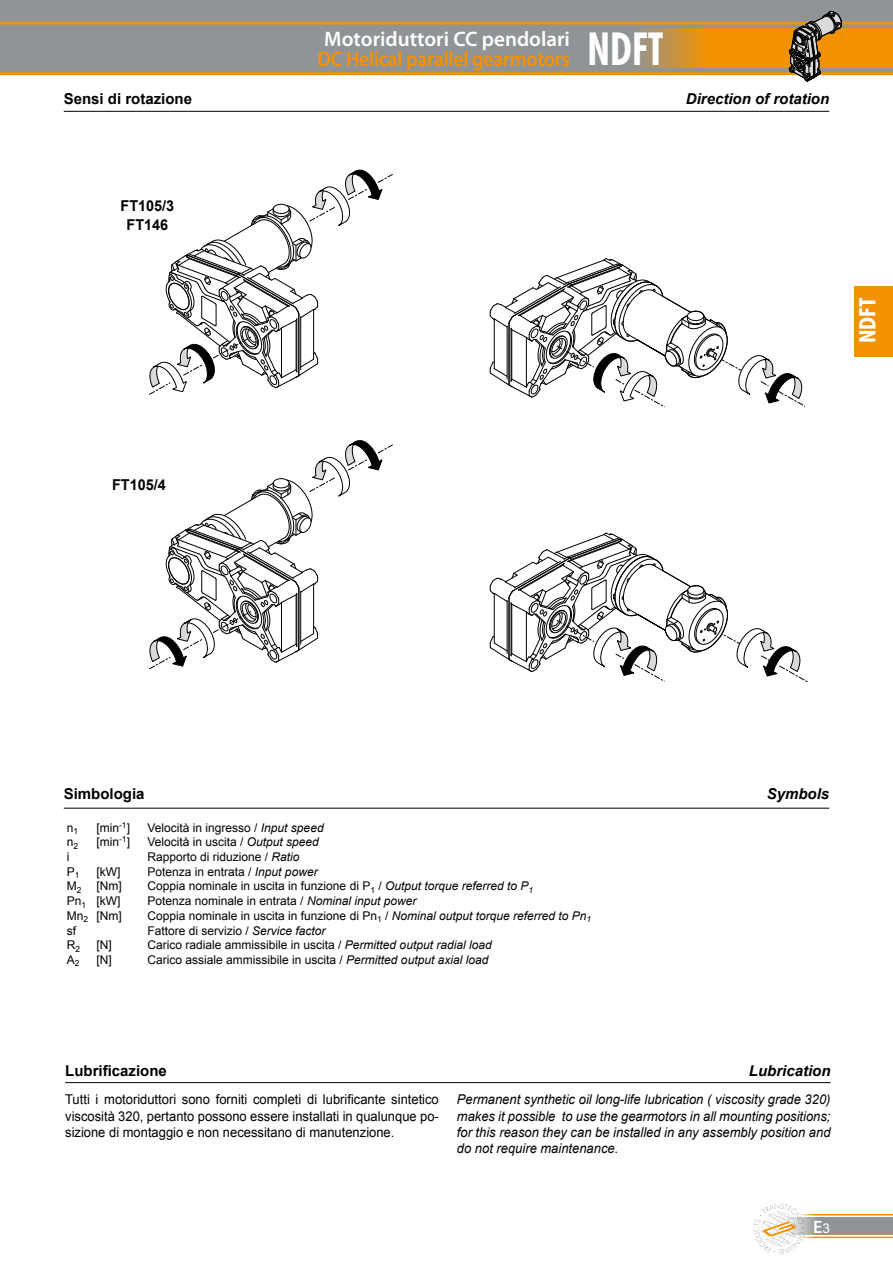
<style>
.page{position:relative;width:893px;height:1263px;background:#fff}
.page>*{position:absolute;margin:0;border:0;box-sizing:border-box;transform-origin:0 0}
.t1{font:700 condensed 22.5px "Futura BT";color:#fff;scale:1.08 1}
.t2{font:600 21px/19.5px "Myriad Pro";letter-spacing:-.015em;color:#f39200;scale:.95 1}
.t3{font:600 18px "Myriad Pro";color:#fff}
.t4{font:700 15px "Arial";color:#000}
.t5{font:italic 700 15px "Arial";color:#000}
.t6{font:700 15px/18px "Arial";color:#000;text-align:center;scale:.96 1}
.t7{font:italic 13.5px/16.2px "Arial";color:#000;text-align:justify;scale:.96 1}
.t8{font:13.5px/16.2px "Arial";color:#000;text-align:justify;scale:.96 1}
.t9{font:12px "Arial";color:#000}
.s1{color:#fff}
.s2{font-family:"Futura BT";font-weight:700;font-stretch:condensed;font-size:45.3px;color:#fff}
.s3{font-style:italic}
.s4{font-family:"Arial";font-weight:400;font-size:13.5px}
</style>
<div class="page">
<hr style="left:793px;top:1236px;width:100px;height:2px;background:#f39200">
<hr style="left:793px;top:1214px;width:100px;height:1px;background:#f39200">
<div style="left:785px;top:1217px;width:108px;height:18px;background:#919496"></div>
<svg style="left:754px;top:1203px;width:50px;height:51px"></svg>
<div style="left:0;top:0;width:893px;height:74px;background:#919496"></div>
<hr style="left:0;top:72px;width:893px;height:3px;background:#f39200">
<hr style="left:0;top:22px;width:893px;height:3px;background:#f39200">
<svg style="left:639px;top:28px;width:254px;height:40px;background:#e39217"></svg>
<svg style="left:789px;top:11px;width:53px;height:71px"></svg>
<div style="left:855px;top:286px;width:38px;height:70px;background:#f39200"></div>
<hr style="left:65px;top:1082px;width:766px;height:1px;background:#000">
<hr style="left:64px;top:808px;width:765px;height:1px;background:#000">
<hr style="left:64px;top:111px;width:765px;height:1px;background:#000">
<svg style="left:149px;top:440px;width:244px;height:230px"></svg>
<svg style="left:490px;top:258px;width:316px;height:150px"></svg>
<svg style="left:490px;top:532px;width:318px;height:150px"></svg>
<svg style="left:149px;top:170px;width:244px;height:225px"></svg>
<h2 class="t2" style="left:318px;top:29px;width:366px;text-indent:7px"><span class="s1">Motoriduttori CC pendolari<br></span>DC Helical parallel gearmotors <span class="s2">NDFT</span></h2>
<p class="t4" style="left:64px;top:89px;width:130px">Sensi di rotazione</p>
<p class="t5" style="left:686px;top:89px;width:145px">Direction of rotation</p>
<p class="t6" style="left:121px;top:198px;width:57px">FT105/3<br>FT146</p>
<h1 class="t1" style="left:854px;top:343px;width:44px;rotate:-90deg">NDFT</h1>
<p class="t6" style="left:112px;top:476px;width:57px">FT105/4</p>
<p class="t4" style="left:64px;top:784px;width:82px">Simbologia</p>
<p class="t5" style="left:767px;top:784px;width:64px">Symbols</p>
<p class="t9" style="left:67px;top:820px;width:13px">n<sub>1</sub></p>
<p class="t9" style="left:97px;top:820px;width:35px">[min<sup>-1</sup>]</p>
<p class="t9" style="left:148px;top:820px;width:178px">Velocità in ingresso / <span class="s3">Input speed</span></p>
<p class="t9" style="left:67px;top:834px;width:13px">n<sub>2</sub></p>
<p class="t9" style="left:97px;top:834px;width:35px">[min<sup>-1</sup>]</p>
<p class="t9" style="left:148px;top:834px;width:173px">Velocità in uscita / <span class="s3">Output speed</span></p>
<p class="t9" style="left:67px;top:849px;width:4px">i</p>
<p class="t9" style="left:148px;top:849px;width:154px">Rapporto di riduzione / <span class="s3">Ratio</span></p>
<p class="t9" style="left:67px;top:864px;width:14px">P<sub>1</sub></p>
<p class="t9" style="left:97px;top:864px;width:25px">[kW]</p>
<p class="t9" style="left:148px;top:864px;width:172px">Potenza in entrata / <span class="s3">Input power</span></p>
<p class="t9" style="left:67px;top:878px;width:16px">M<sub>2</sub></p>
<p class="t9" style="left:97px;top:878px;width:27px">[Nm]</p>
<p class="t9" style="left:148px;top:878px;width:387px">Coppia nominale in uscita in funzione di P<sub>1</sub> / <span class="s3">Output torque referred to P</span><sub>1</sub></p>
<p class="t9" style="left:67px;top:893px;width:55px">Pn<sub>1</sub> [kW]</p>
<p class="t9" style="left:148px;top:893px;width:270px">Potenza nominale in entrata / <span class="s3">Nominal input power</span></p>
<p class="t9" style="left:67px;top:908px;width:57px">Mn<sub>2</sub> [Nm]</p>
<p class="t9" style="left:148px;top:908px;width:445px">Coppia nominale in uscita in funzione di Pn<sub>1</sub> / <span class="s3">Nominal output torque referred to Pn</span><sub>1</sub></p>
<p class="t9" style="left:67px;top:922px;width:11px">sf</p>
<p class="t9" style="left:148px;top:922px;width:180px">Fattore di servizio / <span class="s3">Service factor</span></p>
<p class="t9" style="left:67px;top:937px;width:15px">R<sub>2</sub></p>
<p class="t9" style="left:97px;top:937px;width:17px">[N]</p>
<p class="t9" style="left:148px;top:937px;width:346px">Carico radiale ammissibile in uscita / <span class="s3">Permitted output radial load</span></p>
<p class="t9" style="left:67px;top:952px;width:14px">A<sub>2</sub></p>
<p class="t9" style="left:97px;top:952px;width:17px">[N]</p>
<p class="t9" style="left:148px;top:952px;width:342px">Carico assiale ammissibile in uscita / <span class="s3">Permitted output axial load</span></p>
<p class="t4" style="left:65px;top:1060px;width:103px">Lubrificazione</p>
<p class="t5" style="left:749px;top:1060px;width:83px">Lubrication</p>
<p class="t8" style="left:65px;top:1092px;width:391px">Tutti i motoriduttori sono forniti completi di lubrificante sintetico viscosità 320, pertanto possono essere installati in qualunque po&shy;sizione di montaggio e non necessitano di manutenzione.</p>
<p class="t7" style="left:457px;top:1092px;width:391px">Permanent synthetic oil long-life lubrication ( viscosity grade 320) makes it possible to use the gearmotors in all mounting positions; for this reason they can be installed in any assembly position and do not require maintenance.</p>
<h3 class="t3" style="left:813px;top:1215px;width:18px">E<span class="s4">3</span></h3>
</div>
